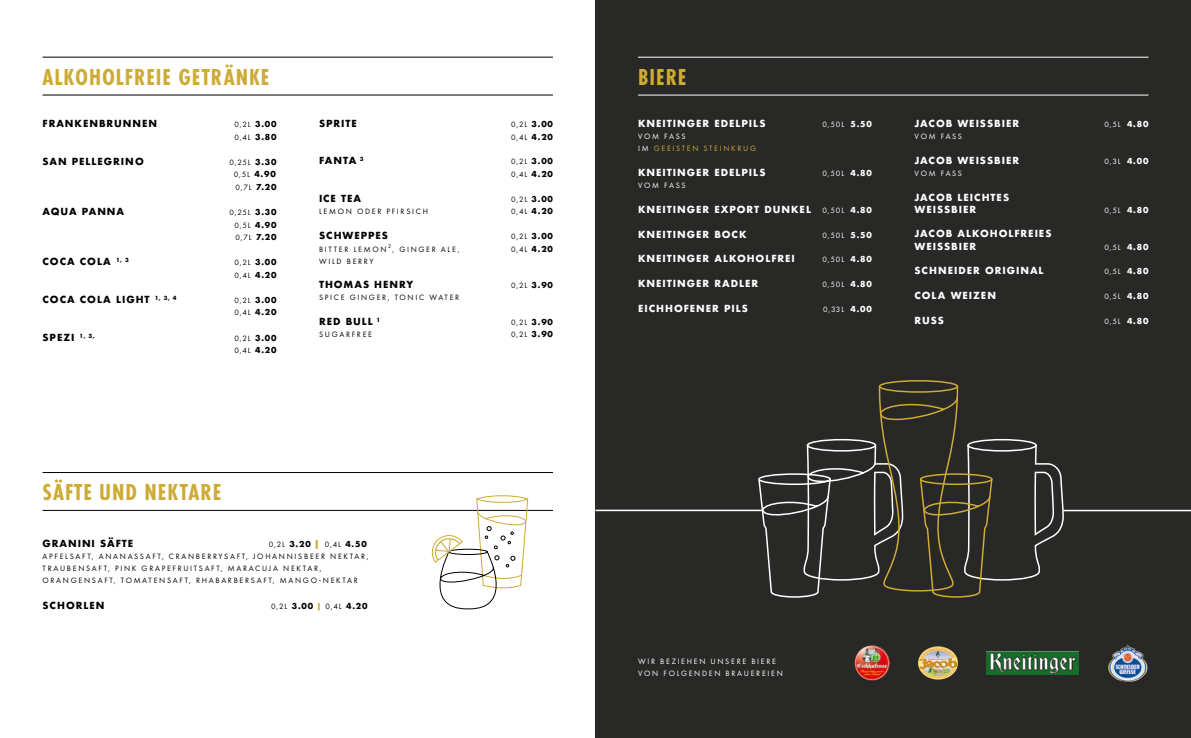
<style>
.page{position:relative;width:1191px;height:738px;background:#fff}
.page>*{position:absolute;margin:0;border:0;box-sizing:border-box;transform-origin:0 0}
.t1{font:700 24px "Futura PT Cond";letter-spacing:.04em;color:#cdab35}
.t2{font:700 9.5px/12px "Futura";letter-spacing:.1em;color:#fff}
.t3{font:700 9.5px "Futura";letter-spacing:.1em;color:#000}
.t4{font:8px/12.5px "Futura PT";letter-spacing:.21em;color:#000}
.t5{font:8px/12.5px "Futura PT";letter-spacing:.21em;color:#fff}
.t6{font:8px/12px "Futura PT";letter-spacing:.21em;color:#cdab35}
.s1{font-family:"Futura";font-weight:700}
.s2{font-family:"Futura";font-weight:700;font-size:9.5px;color:#cdab35}
.s3{font-family:"Futura";font-weight:700;color:#cdab35}
.s4{color:#fff}
.s5{font-family:"Futura PT";font-weight:400;font-size:8px}
.s6{font-size:8px}
</style>
<div class="page">
<div style="left:595px;top:0;width:596px;height:737px;background:#282827"></div>
<hr style="left:43px;top:57px;width:510px;height:1px;background:#000">
<hr style="left:43px;top:95px;width:510px;height:1px;background:#000">
<hr style="left:638px;top:57px;width:510px;height:1px;background:#fff">
<hr style="left:638px;top:95px;width:510px;height:1px;background:#fff">
<hr style="left:43px;top:471px;width:510px;height:1px;background:#000">
<hr style="left:43px;top:509px;width:510px;height:1px;background:#000">
<img style="left:1108px;top:644px;width:40px;height:37px">
<img style="left:854px;top:645px;width:35px;height:35px;border-radius:18px">
<img style="left:918px;top:646px;width:40px;height:33px">
<img style="left:986px;top:651px;width:92px;height:23px">
<hr style="left:595px;top:509px;width:168px;height:1px;background:#fff">
<hr style="left:1063px;top:509px;width:128px;height:2px;background:#fff">
<div style="left:879px;top:380px;width:79px;height:12px;border:2px solid #cdab35;border-radius:50%"></div>
<svg style="left:757px;top:385px;width:307px;height:213px"></svg>
<svg style="left:418px;top:495px;width:110px;height:115px"></svg>
<h1 class="t1" style="left:43px;top:63px;width:228px">ALKOHOLFREIE GETRÄNKE</h1>
<p class="t3" style="left:43px;top:116px;width:116px">FRANKENBRUNNEN</p>
<p class="t4" style="left:235px;top:118px;width:44px">0,2L <span class="s1">3.00<br></span>0,4L <span class="s1">3.80</span></p>
<p class="t3" style="left:43px;top:154px;width:103px">SAN PELLEGRINO</p>
<p class="t4" style="left:234px;top:156px;width:44px;text-align:justify;text-indent:-4px">0,25L <span class="s1">3.30<br></span>0,5L <span class="s1">4.90<br></span>0,7L <span class="s1">7.20</span></p>
<p class="t3" style="left:43px;top:205px;width:83px">AQUA PANNA</p>
<p class="t4" style="left:235px;top:206px;width:44px;line-height:12.2px;text-align:justify;text-indent:-5px">0,25L <span class="s1">3.30<br></span>0,5L <span class="s1">4.90<br></span>0,7L <span class="s1">7.20</span></p>
<p class="t3" style="left:43px;top:254px;width:88px">COCA COLA <sup>1,</sup> <sup>3</sup></p>
<p class="t4" style="left:235px;top:256px;width:44px">0,2L <span class="s1">3.00<br></span>0,4L <span class="s1">4.20</span></p>
<p class="t3" style="left:43px;top:292px;width:136px">COCA COLA LIGHT <sup>1,</sup> <sup>3,</sup> <sup>4</sup></p>
<p class="t4" style="left:235px;top:294px;width:44px">0,2L <span class="s1">3.00<br></span>0,4L <span class="s1">4.20</span></p>
<p class="t3" style="left:43px;top:330px;width:54px">SPEZI <sup>1,</sup> <sup>3,</sup></p>
<p class="t4" style="left:235px;top:331px;width:44px">0,2L <span class="s1">3.00<br></span>0,4L <span class="s1">4.20</span></p>
<p class="t3" style="left:319px;top:116px;width:39px">SPRITE</p>
<p class="t4" style="left:511px;top:118px;width:44px">0,2L <span class="s1">3.00<br></span>0,4L <span class="s1">4.20</span></p>
<p class="t3" style="left:319px;top:154px;width:46px">FANTA <sup>3</sup></p>
<p class="t4" style="left:511px;top:155px;width:44px">0,2L <span class="s1">3.00<br></span>0,4L <span class="s1">4.20</span></p>
<p class="t3" style="left:319px;top:191px;width:44px">ICE TEA</p>
<p class="t4" style="left:511px;top:192px;width:44px">0,2L <span class="s1">3.00</span></p>
<p class="t4" style="left:319px;top:205px;width:110px">LEMON ODER PFIRSICH</p>
<p class="t4" style="left:511px;top:205px;width:44px">0,4L <span class="s1">4.20</span></p>
<p class="t3" style="left:319px;top:228px;width:71px">SCHWEPPES</p>
<p class="t4" style="left:511px;top:230px;width:44px">0,2L <span class="s1">3.00</span></p>
<p class="t4" style="left:319px;top:242px;width:142px">BITTER LEMON<sup>2</sup>, GINGER ALE,</p>
<p class="t4" style="left:511px;top:242px;width:44px">0,4L <span class="s1">4.20</span></p>
<p class="t4" style="left:319px;top:254px;width:56px">WILD BERRY</p>
<p class="t3" style="left:319px;top:278px;width:96px">THOMAS HENRY</p>
<p class="t4" style="left:511px;top:279px;width:44px">0,2L <span class="s1">3.90</span></p>
<p class="t4" style="left:319px;top:291px;width:142px">SPICE GINGER, TONIC WATER</p>
<p class="t3" style="left:319px;top:314px;width:63px">RED BULL <sup>1</sup></p>
<p class="t4" style="left:511px;top:316px;width:44px">0,2L <span class="s1">3.90</span></p>
<p class="t4" style="left:319px;top:328px;width:55px">SUGARFREE</p>
<p class="t4" style="left:511px;top:328px;width:44px">0,2L <span class="s1">3.90</span></p>
<h1 class="t1" style="left:43px;top:478px;width:180px">SÄFTE UND NEKTARE</h1>
<p class="t3" style="left:43px;top:536px;width:92px">GRANINI SÄFTE</p>
<p class="t4" style="left:43px;top:538px;width:327px;line-height:12px;text-indent:226px">0,2L <span class="s1">3.20</span> <span class="s2">|</span> 0,4L <span class="s1">4.50<br></span>APFELSAFT, ANANASSAFT, CRANBERRYSAFT, JOHANNISBEER NEKTAR, TRAUBENSAFT, PINK GRAPEFRUITSAFT, MARACUJA NEKTAR, ORANGENSAFT, TOMATENSAFT, RHABARBERSAFT, MANGO-NEKTAR</p>
<p class="t3" style="left:43px;top:598px;width:63px">SCHORLEN</p>
<p class="t4" style="left:271px;top:599px;width:98px">0,2L <span class="s1">3.00</span> <span class="s3">|</span> 0,4L <span class="s1">4.20</span></p>
<h1 class="t1" style="left:638px;top:63px;width:50px">BIERE</h1>
<p class="t2" style="left:638px;top:117px;width:129px">KNEITINGER EDELPILS</p>
<p class="t5" style="left:822px;top:118px;width:51px">0,50L <span class="s1">5.50</span></p>
<p class="t6" style="left:638px;top:130px;width:119px"><span class="s4">VOM FASS<br>IM</span> GEEISTEN STEINKRUG</p>
<p class="t2" style="left:638px;top:166px;width:129px">KNEITINGER EDELPILS</p>
<p class="t5" style="left:822px;top:167px;width:51px">0,50L <span class="s1">4.80</span></p>
<p class="t5" style="left:638px;top:179px;width:49px">VOM FASS</p>
<p class="t2" style="left:638px;top:203px;width:235px">KNEITINGER EXPORT DUNKEL <span class="s5">0,50L</span> <span class="s6">4.80</span></p>
<p class="t2" style="left:638px;top:228px;width:110px">KNEITINGER BOCK</p>
<p class="t5" style="left:822px;top:228px;width:51px">0,50L <span class="s1">5.50</span></p>
<p class="t2" style="left:638px;top:252px;width:158px">KNEITINGER ALKOHOLFREI</p>
<p class="t5" style="left:822px;top:253px;width:51px">0,50L <span class="s1">4.80</span></p>
<p class="t2" style="left:638px;top:277px;width:122px">KNEITINGER RADLER</p>
<p class="t5" style="left:822px;top:278px;width:51px">0,50L <span class="s1">4.80</span></p>
<p class="t2" style="left:638px;top:302px;width:112px">EICHHOFENER PILS</p>
<p class="t5" style="left:823px;top:303px;width:50px">0,33L <span class="s1">4.00</span></p>
<p class="t2" style="left:914px;top:117px;width:106px">JACOB WEISSBIER</p>
<p class="t5" style="left:1104px;top:118px;width:45px">0,5L <span class="s1">4.80</span></p>
<p class="t5" style="left:914px;top:130px;width:49px">VOM FASS</p>
<p class="t2" style="left:914px;top:154px;width:106px">JACOB WEISSBIER</p>
<p class="t5" style="left:1104px;top:155px;width:45px">0,3L <span class="s1">4.00</span></p>
<p class="t5" style="left:914px;top:167px;width:49px">VOM FASS</p>
<p class="t2" style="left:914px;top:191px;width:96px">JACOB LEICHTES<br>WEISSBIER</p>
<p class="t5" style="left:1104px;top:203px;width:45px">0,5L <span class="s1">4.80</span></p>
<p class="t2" style="left:914px;top:228px;width:138px">JACOB ALKOHOLFREIES<br>WEISSBIER</p>
<p class="t5" style="left:1104px;top:240px;width:45px">0,5L <span class="s1">4.80</span></p>
<p class="t2" style="left:914px;top:264px;width:131px">SCHNEIDER ORIGINAL</p>
<p class="t5" style="left:1104px;top:265px;width:45px">0,5L <span class="s1">4.80</span></p>
<p class="t2" style="left:914px;top:289px;width:83px">COLA WEIZEN</p>
<p class="t5" style="left:1104px;top:290px;width:45px">0,5L <span class="s1">4.80</span></p>
<p class="t2" style="left:914px;top:314px;width:31px">RUSS</p>
<p class="t5" style="left:1104px;top:314px;width:45px">0,5L <span class="s1">4.80</span></p>
<p class="t5" style="left:638px;top:654px;width:146px">WIR BEZIEHEN UNSERE BIERE<br>VON FOLGENDEN BRAUEREIEN</p>
</div>
